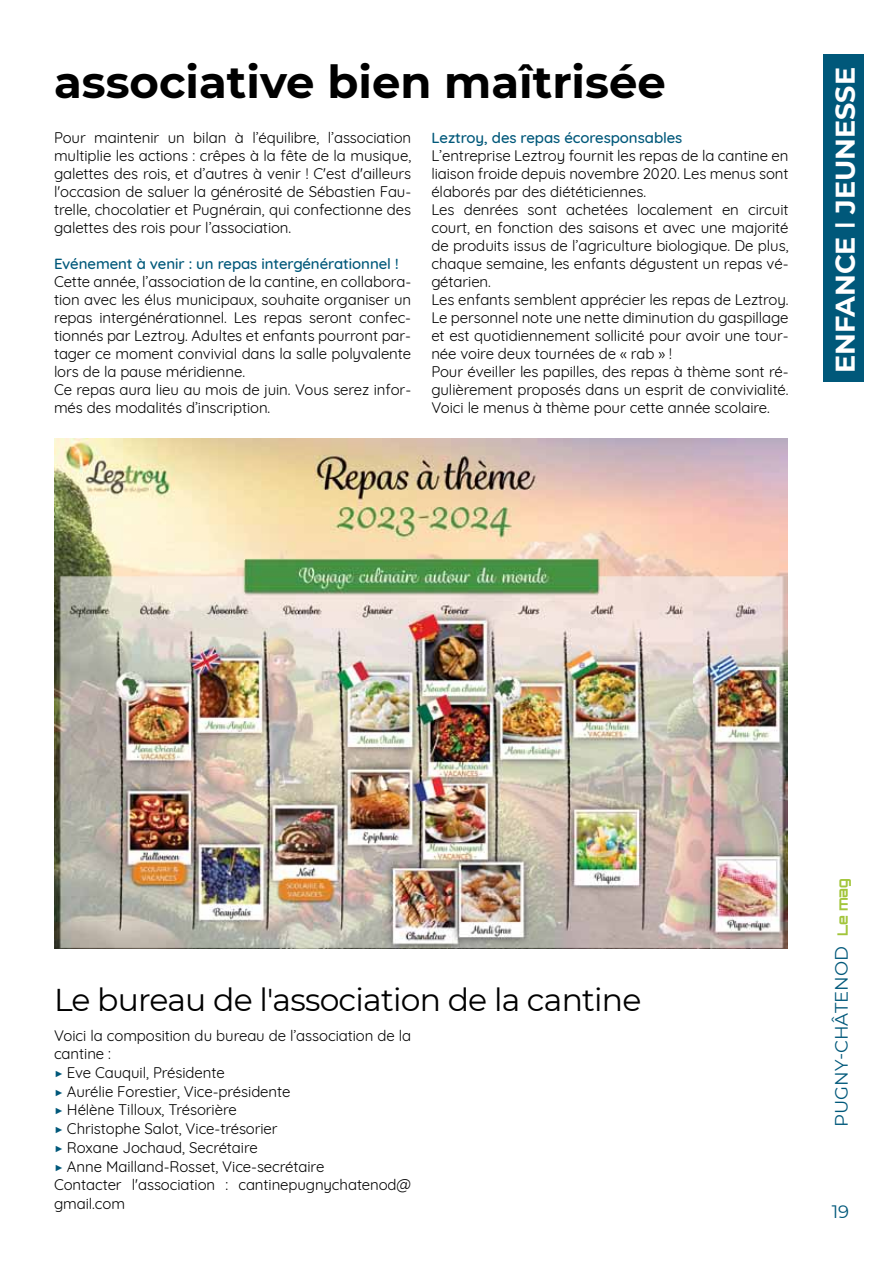
<style>
.page{position:relative;width:893px;height:1263px;background:#fff}
.page>*{position:absolute;margin:0;border:0;box-sizing:border-box;transform-origin:0 0}
.t1{font:700 45px "Montserrat";color:#000}
.t2{font:31.5px "Montserrat";letter-spacing:-.025em;color:#000}
.t3{font:700 27px "Montserrat";color:#fff}
.t4{font:18px "Montserrat";color:#00587a}
.t5{font:15px/18px "Quicksand";letter-spacing:-.005em;color:#000}
.t6{font:500 15px "Quicksand";letter-spacing:-.005em;color:#00587a}
.s1{font-family:"Montserrat";font-weight:700;color:#00587a}
.s2{font-family:"Orbitron";font-weight:700;font-size:14.25px;color:#a2c53a}
</style>
<div class="page">
<div style="left:823px;top:54px;width:41px;height:327px;background:#00587a"></div>
<img style="left:54px;top:438px;width:733px;height:510px">
<h1 class="t1" style="left:54px;top:49px;width:613px">associative bien maîtrisée</h1>
<p class="t5" style="left:54px;top:129px;width:359px;text-align:justify">Pour maintenir un bilan à l’équilibre, l’association multiplie les actions : crêpes à la fête de la musique, galettes des rois, et d’autres à venir ! C'est d'ailleurs l'occasion de saluer la générosité de Sébastien Fau&shy;trelle, chocolatier et Pugnérain, qui confectionne des galettes des rois pour l’association.</p>
<p class="t6" style="left:54px;top:251px;width:346px">Evénement à venir : un repas intergénérationnel !</p>
<p class="t5" style="left:54px;top:273px;width:359px">Cette année, l’association de la cantine, en collabora&shy;tion avec les élus municipaux, souhaite organiser un repas intergénérationnel. Les repas seront confec&shy;tionnés par Leztroy. Adultes et enfants pourront par&shy;tager ce moment convivial dans la salle polyvalente lors de la pause méridienne.<br>Ce repas aura lieu au mois de juin. Vous serez infor&shy;més des modalités d’inscription.</p>
<p class="t6" style="left:431px;top:129px;width:252px">Leztroy, des repas écoresponsables</p>
<p class="t5" style="left:431px;top:147px;width:359px">L’entreprise Leztroy fournit les repas de la cantine en liaison froide depuis novembre 2020. Les menus sont élaborés par des diététiciennes.<br>Les denrées sont achetées localement en circuit court, en fonction des saisons et avec une majorité de produits issus de l’agriculture biologique. De plus, chaque semaine, les enfants dégustent un repas vé&shy;gétarien.<br>Les enfants semblent apprécier les repas de Leztroy.<br>Le personnel note une nette diminution du gaspillage et est quotidiennement sollicité pour avoir une tour&shy;née voire deux tournées de « rab » !<br>Pour éveiller les papilles, des repas à thème sont ré&shy;gulièrement proposés dans un esprit de convivialité.<br>Voici le menus à thème pour cette année scolaire.</p>
<h3 class="t3" style="left:826px;top:373px;width:308px;rotate:-90deg">enfanCe jeunesse</h3>
<h2 class="t2" style="left:54px;top:978px;width:589px">Le bureau de l'association de la cantine</h2>
<p class="t5" style="left:54px;top:1024px;width:359px;line-height:18.8px">Voici la composition du bureau de l’association de la cantine :<br><span class="s1">▶</span> Eve Cauquil, Présidente<br><span class="s1">▶</span> Aurélie Forestier, Vice-présidente<br><span class="s1">▶</span> Hélène Tilloux, Trésorière<br><span class="s1">▶</span> Christophe Salot, Vice-trésorier<br><span class="s1">▶</span> Roxane Jochaud, Secrétaire<br><span class="s1">▶</span> Anne Mailland-Rosset, Vice-secrétaire<br>Contacter l'association : cantinepugnychatenod@ gmail.com</p>
<p class="t4" style="left:829px;top:1127px;width:250px;rotate:-90deg">Pugny-châtenod <span class="s2">Le mag</span></p>
<p class="t4" style="left:832px;top:1204px;width:19px">19</p>
</div>
